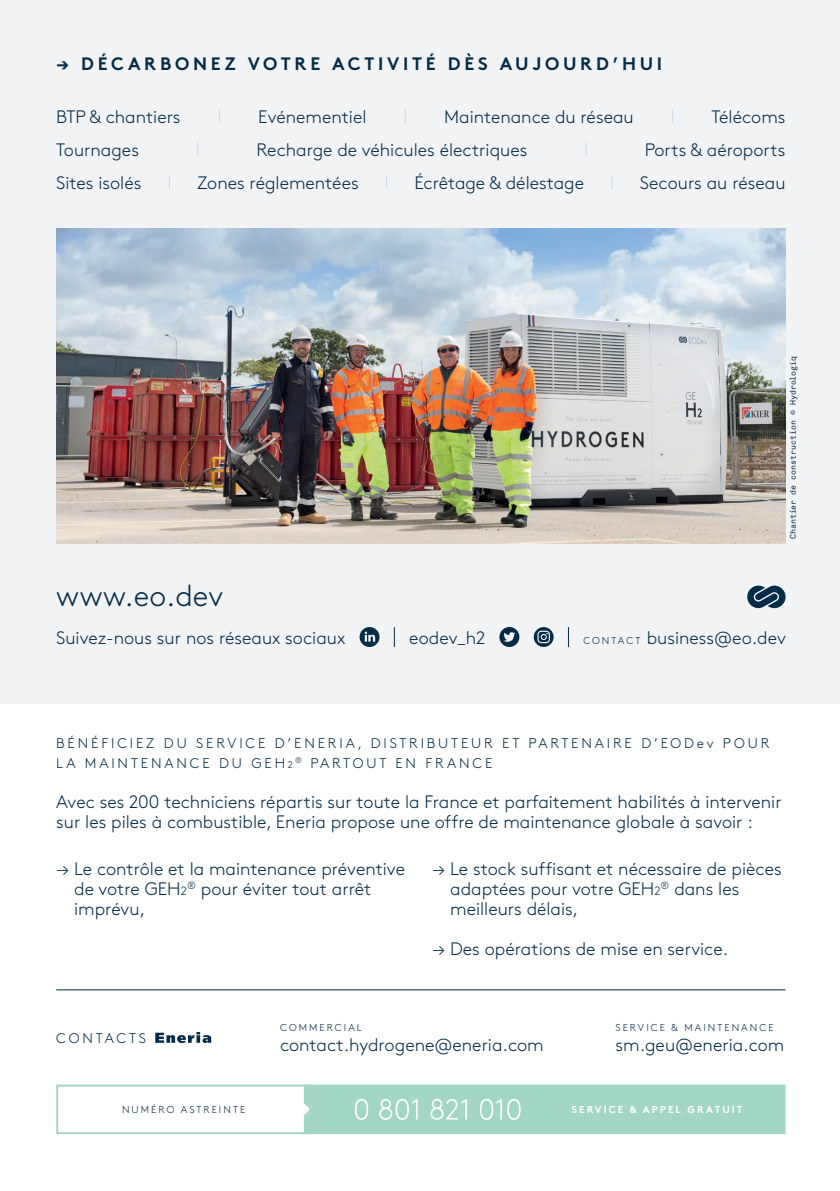
<style>
.page{position:relative;width:840px;height:1191px;background:#fff}
.page>*{position:absolute;margin:0;border:0;box-sizing:border-box;transform-origin:0 0}
.t1{font:300 30px "Brown";letter-spacing:.005em;color:#032c48}
.t2{font:300 18px/20px "Brown";color:#032c48}
.t3{font:700 18px "Brown";letter-spacing:.205em;color:#032c48}
.t4{font:300 14px/20px "Brown";letter-spacing:.205em;color:#032c48}
.t5{font:300 10px "Brown";letter-spacing:.205em;color:#032c48}
.t6{font:700 10px "Brown";letter-spacing:.205em;color:#fff}
.t7{font:8px "Akkurat Mono LL";color:#032c48}
.s1{font-size:10px}
.s2{font-size:12px}
</style>
<div class="page">
<div style="left:0;top:0;width:839px;height:703px;background:#f2f3f4"></div>
<svg style="left:155px;top:1032px;width:56px;height:11px"></svg>
<svg style="left:197px;top:142px;width:1px;height:14px"></svg>
<svg style="left:585px;top:143px;width:1px;height:13px"></svg>
<svg style="left:611px;top:176px;width:1px;height:13px"></svg>
<svg style="left:386px;top:176px;width:1px;height:13px"></svg>
<svg style="left:169px;top:176px;width:1px;height:13px"></svg>
<svg style="left:219px;top:109px;width:1px;height:14px"></svg>
<hr style="left:56px;top:989px;width:729px;height:1px;background:#032c48">
<div style="left:56px;top:1084px;width:255px;height:50px;border:2px solid #a3d7c4"></div>
<div style="left:303px;top:1084px;width:482px;height:50px;background:#a3d7c4"></div>
<img style="left:56px;top:229px;width:729px;height:314px">
<svg style="left:393px;top:627px;width:1px;height:20px"></svg>
<svg style="left:533px;top:627px;width:20px;height:20px"></svg>
<svg style="left:359px;top:627px;width:20px;height:20px"></svg>
<svg style="left:499px;top:627px;width:20px;height:20px"></svg>
<svg style="left:747px;top:585px;width:38px;height:23px"></svg>
<p class="t3" style="left:56px;top:49px;width:607px">→ DÉCARBONEZ VOTRE ACTIVITÉ DÈS AUJOURD’HUI</p>
<p class="t2" style="left:56px;top:105px;width:126px">BTP &amp; chantiers</p>
<p class="t2" style="left:258px;top:105px;width:110px">Evénementiel</p>
<p class="t2" style="left:444px;top:105px;width:191px">Maintenance du réseau</p>
<p class="t2" style="left:711px;top:105px;width:75px">Télécoms</p>
<p class="t2" style="left:56px;top:139px;width:84px">Tournages</p>
<p class="t2" style="left:256px;top:138px;width:272px">Recharge de véhicules électriques</p>
<p class="t2" style="left:644px;top:138px;width:142px">Ports &amp; aéroports</p>
<p class="t2" style="left:56px;top:172px;width:87px">Sites isolés</p>
<p class="t2" style="left:197px;top:172px;width:163px">Zones réglementées</p>
<p class="t2" style="left:414px;top:172px;width:171px">Écrêtage &amp; délestage</p>
<p class="t2" style="left:639px;top:172px;width:147px">Secours au réseau</p>
<h1 class="t1" style="left:56px;top:573px;width:168px">www.eo.dev</h1>
<p class="t2" style="left:56px;top:626px;width:290px">Suivez-nous sur nos réseaux sociaux</p>
<p class="t7" style="left:787px;top:539px;width:185px;rotate:-90deg">Chantier de construction © Hydrologiq</p>
<p class="t2" style="left:409px;top:626px;width:78px">eodev_h2</p>
<p class="t2" style="left:583px;top:626px;width:204px"><span class="s1">C O N TA C T</span> business@eo.dev</p>
<p class="t4" style="left:56px;top:731px;width:714px">BÉNÉFICIEZ DU SERVICE D’ENERIA, DISTRIBUTEUR ET PARTENAIRE D’EODev POUR<br>LA MAINTENANCE DU GEH<span class="s1">2</span><sup>®</sup> PARTOUT EN FRANCE</p>
<p class="t2" style="left:56px;top:790px;width:726px">Avec ses 200 techniciens répartis sur toute la France et parfaitement habilités à intervenir sur les piles à combustible, Eneria propose une offre de maintenance globale à savoir :</p>
<p class="t2" style="left:74px;top:857px;width:332px;text-indent:-18px">→ Le contrôle et la maintenance préventive de votre GEH<span class="s2">2</span><sup>®</sup> pour éviter tout arrêt imprévu,</p>
<p class="t2" style="left:450px;top:857px;width:333px;text-indent:-18px">→ Le stock suffisant et nécessaire de pièces adaptées pour votre GEH<span class="s2">2</span><sup>®</sup> dans les meilleurs délais,</p>
<p class="t2" style="left:432px;top:937px;width:297px">→ Des opérations de mise en service.</p>
<p class="t4" style="left:56px;top:1027px;width:91px">CONTACTS</p>
<p class="t5" style="left:280px;top:1020px;width:83px">COMMERCIAL</p>
<p class="t2" style="left:280px;top:1033px;width:265px">contact.hydrogene@eneria.com</p>
<p class="t5" style="left:615px;top:1020px;width:159px">SERVICE &amp; MAINTENANCE</p>
<p class="t2" style="left:615px;top:1033px;width:170px">sm.geu@eneria.com</p>
<p class="t5" style="left:122px;top:1102px;width:125px">NUMÉRO ASTREINTE</p>
<p class="t6" style="left:571px;top:1101px;width:172px">SERVICE &amp; APPEL GRATUIT</p>
</div>
